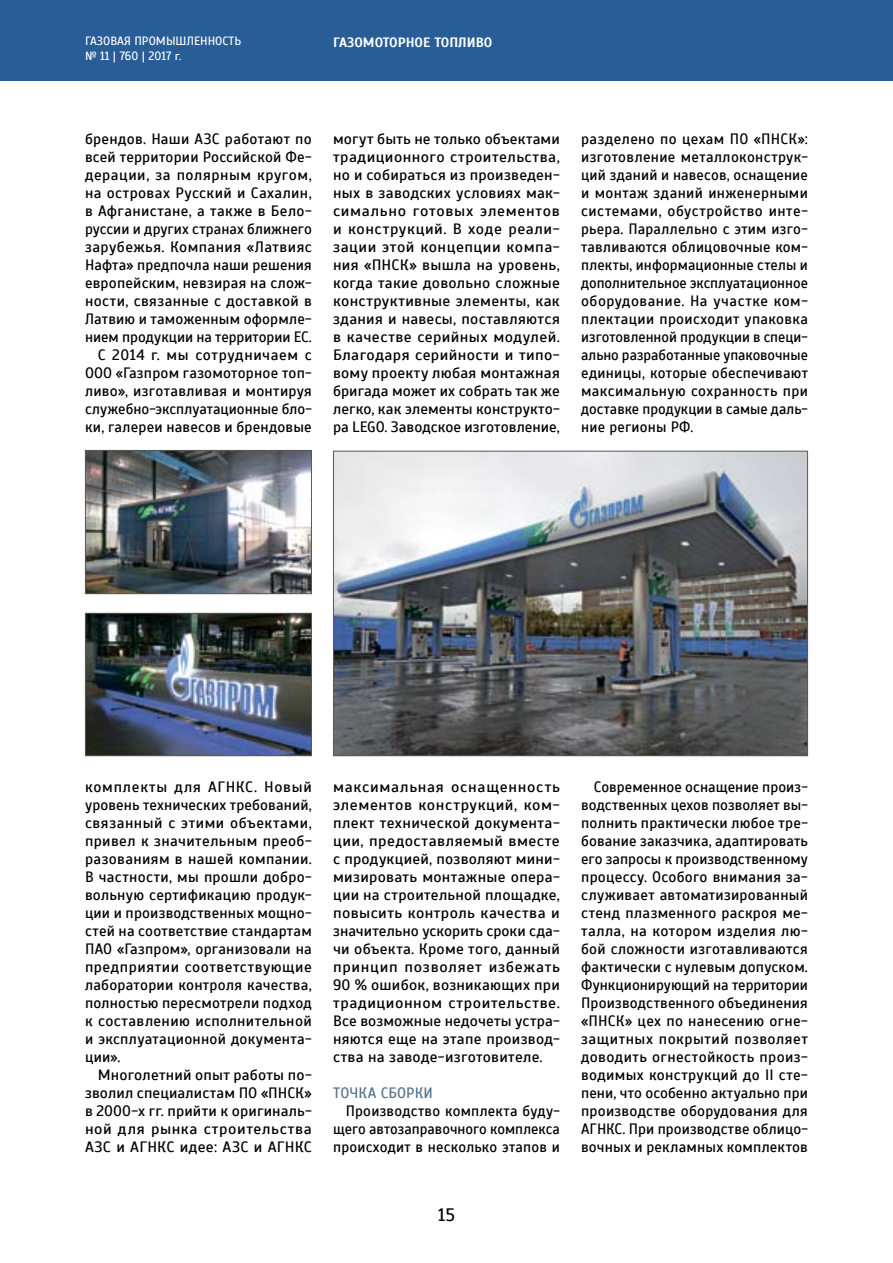
<style>
.page{position:relative;width:893px;height:1263px;background:#fff}
.page>*{position:absolute;margin:0;border:0;box-sizing:border-box;transform-origin:0 0}
.t1{font:18px "Scada";color:#000}
.t2{font:15px/18px "Scada";letter-spacing:.015em;color:#000;text-align:justify}
.t3{font:15px/18px "Scada";letter-spacing:.015em;color:#000;text-align:justify;scale:1.05 1}
.t4{font:15px "Scada";letter-spacing:.005em;color:#54728b}
.t5{font:700 13.5px "Scada";color:#fff}
.t6{font:12px/14.4px "Scada";color:#fff}
</style>
<div class="page">
<div style="left:0;top:0;width:893px;height:81px;background:#295d97"></div>
<img style="left:335px;top:453px;width:471px;height:301px">
<div style="left:333px;top:451px;width:475px;height:305px;border:1px solid #5b5753"></div>
<img style="left:87px;top:452px;width:223px;height:140px">
<div style="left:85px;top:450px;width:227px;height:144px;border:1px solid #5b5753"></div>
<img style="left:87px;top:615px;width:223px;height:139px">
<div style="left:85px;top:613px;width:227px;height:143px;border:1px solid #5b5753"></div>
<p class="t6" style="left:85px;top:34px;width:158px">ГАЗОВАЯ ПРОМЫШЛЕННОСТЬ № 11 | 760 | 2017 г.</p>
<p class="t5" style="left:333px;top:34px;width:161px">ГАЗОМОТОРНОЕ ТОПЛИВО</p>
<p class="t2" style="left:85px;top:130px;width:228px;text-align:right">брендов. Наши АЗС работают по всей территории Российской Фе&shy;дерации, за полярным кругом, на островах Русский и Сахалин, в Афганистане, а также в Бело&shy;руссии и других странах ближнего зарубежья. Компания «Латвияс<br>Нафта» предпочла наши решения европейским, невзирая на слож&shy;ности, связанные с доставкой в<br>Латвию и таможенным оформле&shy;нием продукции на территории ЕС.<br>С 2014 г. мы сотрудничаем с<br>ООО «Газпром газомоторное топ&shy;ливо», изготавливая и монтируя служебно-эксплуатационные бло&shy;ки, галереи навесов и брендовые</p>
<p class="t2" style="left:333px;top:130px;width:228px">могут быть не только объектами традиционного строительства, но и собираться из произведен&shy;ных в заводских условиях мак&shy;симально готовых элементов и конструкций. В ходе реали&shy;зации этой концепции компа&shy;ния «ПНСК» вышла на уровень, когда такие довольно сложные конструктивные элементы, как здания и навесы, поставляются в качестве серийных модулей.<br>Благодаря серийности и типо&shy;вому проекту любая монтажная бригада может их собрать так же легко, как элементы конструкто&shy;ра LEGO. Заводское изготовление,</p>
<p class="t2" style="left:581px;top:130px;width:228px">разделено по цехам ПО «ПНСК»: изготовление металлоконструк&shy;ций зданий и навесов, оснащение и монтаж зданий инженерными системами, обустройство инте&shy;рьера. Параллельно с этим изго&shy;тавливаются облицовочные ком&shy;плекты, информационные стелы и дополнительное эксплуатационное оборудование. На участке ком&shy;плектации происходит упаковка изготовленной продукции в специ&shy;ально разработанные упаковочные единицы, которые обеспечивают максимальную сохранность при доставке продукции в самые даль&shy;ние регионы РФ.</p>
<p class="t2" style="left:85px;top:778px;width:228px">комплекты для АГНКС. Новый уровень технических требований, связанный с этими объектами, привел к значительным преоб&shy;разованиям в нашей компании.<br>В частности, мы прошли добро&shy;вольную сертификацию продук&shy;ции и производственных мощно&shy;стей на соответствие стандартам ПАО «Газпром», организовали на предприятии соответствующие лаборатории контроля качества, полностью пересмотрели подход к составлению исполнительной и эксплуатационной документа&shy;ции».</p>
<p class="t2" style="left:85px;top:1066px;width:228px;text-indent:13px">Многолетний опыт работы по&shy;зволил специалистам ПО «ПНСК» в 2000-х гг. прийти к оригиналь&shy;ной для рынка строительства АЗС и АГНКС идее: АЗС и АГНКС</p>
<p class="t3" style="left:333px;top:778px;width:217px">максимальная оснащенность элементов конструкций, ком&shy;плект технической документа&shy;ции, предоставляемый вместе с продукцией, позволяют мини&shy;мизировать монтажные опера&shy;ции на строительной площадке, повысить контроль качества и значительно ускорить сроки сда&shy;чи объекта. Кроме того, данный принцип позволяет избежать 90 % ошибок, возникающих при традиционном строительстве.<br>Все возможные недочеты устра&shy;няются еще на этапе производ&shy;ства на заводе-изготовителе.</p>
<p class="t4" style="left:333px;top:1084px;width:101px">ТОЧКА СБОРКИ</p>
<p class="t2" style="left:333px;top:1102px;width:228px;text-indent:13px">Производство комплекта буду&shy;щего автозаправочного комплекса происходит в несколько этапов и</p>
<p class="t1" style="left:438px;top:1204px;width:18px">15</p>
<p class="t2" style="left:581px;top:778px;width:228px;text-indent:13px">Современное оснащение произ&shy;водственных цехов позволяет вы&shy;полнить практически любое тре&shy;бование заказчика, адаптировать его запросы к производственному процессу. Особого внимания за&shy;служивает автоматизированный стенд плазменного раскроя ме&shy;талла, на котором изделия лю&shy;бой сложности изготавливаются фактически с нулевым допуском.<br>Функционирующий на территории Производственного объединения «ПНСК» цех по нанесению огне&shy;защитных покрытий позволяет доводить огнестойкость произ&shy;водимых конструкций до II сте&shy;пени, что особенно актуально при производстве оборудования для АГНКС. При производстве облицо&shy;вочных и рекламных комплектов</p>
</div>
